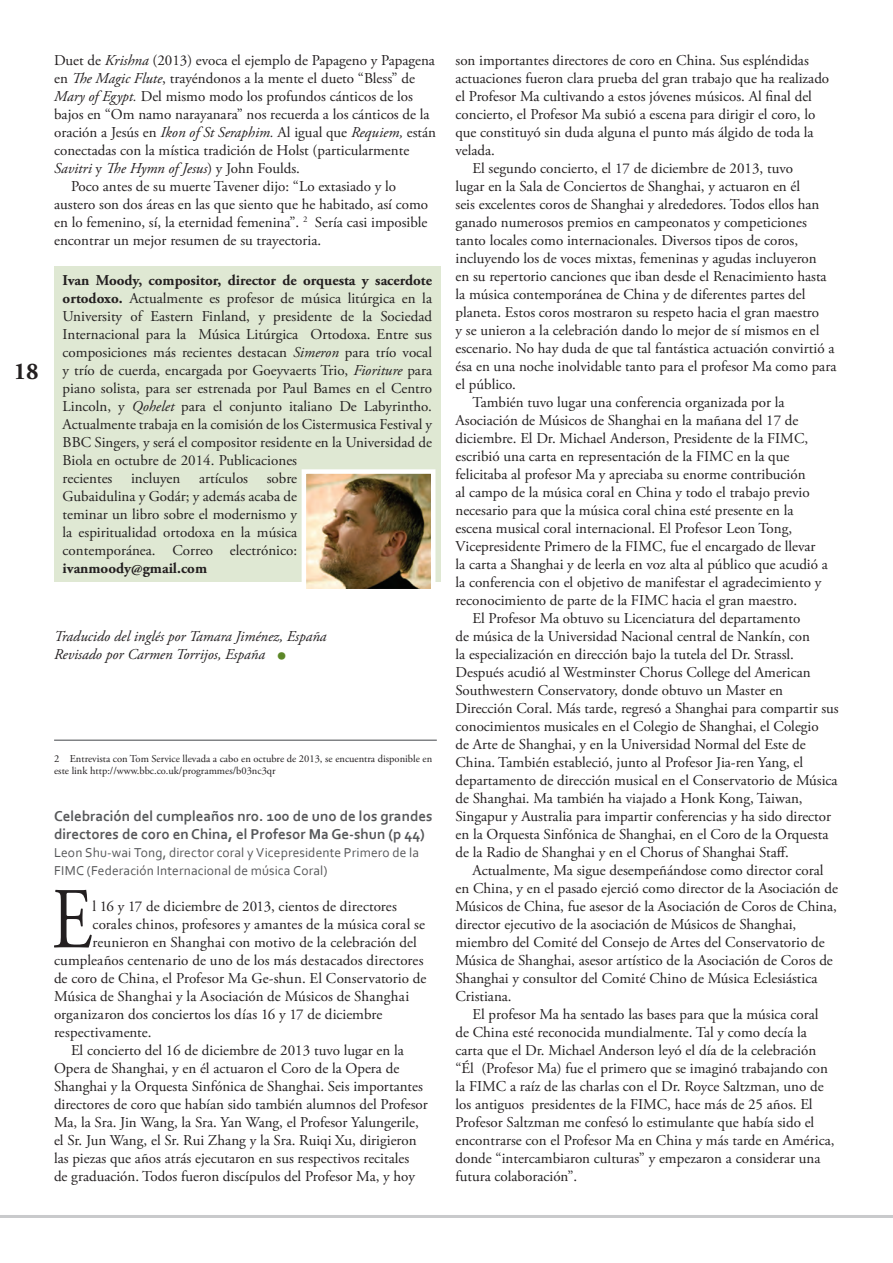
<style>
.page{position:relative;width:893px;height:1263px;background:#fff}
.page>*{position:absolute;margin:0;border:0;box-sizing:border-box;transform-origin:0 0}
.TextFirstLetter{font:86.55px "Adobe Garamond Pro";color:#231f20;scale:.8 1}
.t1{font:700 24px "Adobe Garamond Pro";color:#231f20}
.TextIntended{font:15px/18px "Adobe Garamond Pro";color:#231f20}
.TextFirstLetter-2{font:15px "Adobe Garamond Pro";letter-spacing:.005em;color:#231f20}
.t2{font:700 15px/18px "Corbel";color:#57585a}
.t3{font:italic 15px "Adobe Garamond Pro";color:#231f20}
.t4{font:13.5px/18px "Corbel";letter-spacing:.01em;color:#57585a}
.Footnote{font:10.5px/12.6px "Adobe Garamond Pro";color:#231f20}
.s1{font-style:italic}
.s2{font-weight:700}
.s3{font-style:normal;font-size:27px;color:#5c8727}
</style>
<div class="page">
<hr style="left:54px;top:739px;width:383px;height:2px;background:#808285">
<hr style="left:0;top:1215px;width:893px;height:3px;background:#c9cacc">
<div style="left:54px;top:266px;width:387px;height:316px;background:#dfe8d3"></div>
<img style="left:307px;top:474px;width:123px;height:114px">
<div style="left:302px;top:469px;width:133px;height:124px;border:4px solid #fff"></div>
<p class="t1" style="left:14px;top:357px;width:26px">18</p>
<p class="TextIntended" style="left:54px;top:52px;width:384px">Duet de <span class="s1">Krishna</span> (2013) evoca el ejemplo de Papageno y Papagena en <span class="s1">The Magic Flute</span>, trayéndonos a la mente el dueto “Bless” de <span class="s1">Mary of Egypt.</span> Del mismo modo los profundos cánticos de los bajos en “Om namo narayanara” nos recuerda a los cánticos de la oración a Jesús en <span class="s1">Ikon of St Seraphim.</span> Al igual que <span class="s1">Requiem,</span> están conectadas con la mística tradición de Holst (particularmente <span class="s1">Savitri</span> y <span class="s1">The Hymn of Jesus</span>) y John Foulds.</p>
<p class="TextIntended" style="left:54px;top:178px;width:376px;text-indent:17px">Poco antes de su muerte Tavener dijo: “Lo extasiado y lo austero son dos áreas en las que siento que he habitado, así como en lo femenino, sí, la eternidad femenina”. <sup>2</sup> Sería casi imposible encontrar un mejor resumen de su trayectoria.</p>
<p class="TextIntended" style="left:63px;top:272px;width:371px"><span class="s2">Ivan Moody, compositor, director de orquesta y sacerdote ortodoxo.</span> Actualmente es profesor de música litúrgica en la University of Eastern Finland, y presidente de la Sociedad Internacional para la Música Litúrgica Ortodoxa. Entre sus composiciones más recientes destacan <span class="s1">Simeron</span> para trío vocal y trío de cuerda, encargada por Goeyvaerts Trio, <span class="s1">Fioriture</span> para piano solista, para ser estrenada por Paul Bames en el Centro Lincoln, y <span class="s1">Qohelet</span> para el conjunto italiano De Labyrintho.<br>Actualmente trabaja en la comisión de los Cistermusica Festival y BBC Singers, y será el compositor residente en la Universidad de Biola en octubre de 2014. Publicaciones<br>recientes incluyen artículos sobre<br>Gubaidulina y Godár; y además acaba de<br>teminar un libro sobre el modernismo y<br>la espiritualidad ortodoxa en la música<br>contemporánea. Correo electrónico: <span class="s2">ivanmoody@gmail.com</span></p>
<p class="t3" style="left:54px;top:627px;width:274px">Traducido del inglés por Tamara Jiménez, España</p>
<p class="t3" style="left:54px;top:645px;width:234px">Revisado por Carmen Torrijos, España <span class="s3">•</span></p>
<p class="Footnote" style="left:54px;top:752px;width:380px">2 Entrevista con Tom Service llevada a cabo en octubre de 2013, se encuentra disponible en este link http://www.bbc.co.uk/programmes/b03nc3qr</p>
<p class="t2" style="left:54px;top:807px;width:380px">Celebración del cumpleaños nro. 100 de uno de los grandes directores de coro en China, el Profesor Ma Ge-shun (p 44)</p>
<p class="t4" style="left:54px;top:843px;width:366px">Leon Shu-wai Tong, director coral y Vicepresidente Primero de la<br>FIMC (Federación Internacional de música Coral)</p>
<p class="TextFirstLetter" style="left:52px;top:868px;width:52px">E</p>
<p class="TextFirstLetter-2" style="left:92px;top:897px;width:306px">l 16 y 17 de diciembre de 2013, cientos de directores</p>
<p class="TextFirstLetter-2" style="left:92px;top:915px;width:334px">corales chinos, profesores y amantes de la música coral se</p>
<p class="TextFirstLetter-2" style="left:92px;top:933px;width:326px">reunieron en Shanghai con motivo de la celebración del</p>
<p class="TextFirstLetter-2" style="left:54px;top:951px;width:371px">cumpleaños centenario de uno de los más destacados directores</p>
<p class="TextFirstLetter-2" style="left:54px;top:969px;width:374px">de coro de China, el Profesor Ma Ge-shun. El Conservatorio de</p>
<p class="TextFirstLetter-2" style="left:54px;top:987px;width:357px">Música de Shanghai y la Asociación de Músicos de Shanghai</p>
<p class="TextFirstLetter-2" style="left:54px;top:1005px;width:330px">organizaron dos conciertos los días 16 y 17 de diciembre</p>
<p class="TextFirstLetter-2" style="left:54px;top:1023px;width:99px">respectivamente.</p>
<p class="TextIntended" style="left:54px;top:1042px;width:375px;text-indent:17px">El concierto del 16 de diciembre de 2013 tuvo lugar en la Opera de Shanghai, y en él actuaron el Coro de la Opera de Shanghai y la Orquesta Sinfónica de Shanghai. Seis importantes directores de coro que habían sido también alumnos del Profesor Ma, la Sra. Jin Wang, la Sra. Yan Wang, el Profesor Yalungerile, el Sr. Jun Wang, el Sr. Rui Zhang y la Sra. Ruiqi Xu, dirigieron las piezas que años atrás ejecutaron en sus respectivos recitales<br>de graduación. Todos fueron discípulos del Profesor Ma, y hoy</p>
<p class="TextIntended" style="left:455px;top:52px;width:375px">son importantes directores de coro en China. Sus espléndidas actuaciones fueron clara prueba del gran trabajo que ha realizado el Profesor Ma cultivando a estos jóvenes músicos. Al final del concierto, el Profesor Ma subió a escena para dirigir el coro, lo que constituyó sin duda alguna el punto más álgido de toda la velada.</p>
<p class="TextIntended" style="left:455px;top:160px;width:382px;text-indent:17px">El segundo concierto, el 17 de diciembre de 2013, tuvo<br>lugar en la Sala de Conciertos de Shanghai, y actuaron en él<br>seis excelentes coros de Shanghai y alrededores. Todos ellos han ganado numerosos premios en campeonatos y competiciones tanto locales como internacionales. Diversos tipos de coros, incluyendo los de voces mixtas, femeninas y agudas incluyeron<br>en su repertorio canciones que iban desde el Renacimiento hasta la música contemporánea de China y de diferentes partes del planeta. Estos coros mostraron su respeto hacia el gran maestro<br>y se unieron a la celebración dando lo mejor de sí mismos en el escenario. No hay duda de que tal fantástica actuación convirtió a ésa en una noche inolvidable tanto para el profesor Ma como para el público.</p>
<p class="TextIntended" style="left:455px;top:394px;width:374px;text-indent:17px">También tuvo lugar una conferencia organizada por la Asociación de Músicos de Shanghai en la mañana del 17 de diciembre. El Dr. Michael Anderson, Presidente de la FIMC, escribió una carta en representación de la FIMC en la que felicitaba al profesor Ma y apreciaba su enorme contribución<br>al campo de la música coral en China y todo el trabajo previo necesario para que la música coral china esté presente en la escena musical coral internacional. El Profesor Leon Tong, Vicepresidente Primero de la FIMC, fue el encargado de llevar la carta a Shanghai y de leerla en voz alta al público que acudió a la conferencia con el objetivo de manifestar el agradecimiento y reconocimiento de parte de la FIMC hacia el gran maestro.</p>
<p class="TextIntended" style="left:455px;top:610px;width:385px;text-indent:17px">El Profesor Ma obtuvo su Licenciatura del departamento<br>de música de la Universidad Nacional central de Nankín, con<br>la especialización en dirección bajo la tutela del Dr. Strassl.<br>Después acudió al Westminster Chorus College del American Southwestern Conservatory, donde obtuvo un Master en Dirección Coral. Más tarde, regresó a Shanghai para compartir sus conocimientos musicales en el Colegio de Shanghai, el Colegio<br>de Arte de Shanghai, y en la Universidad Normal del Este de China. También estableció, junto al Profesor Jia-ren Yang, el departamento de dirección musical en el Conservatorio de Música de Shanghai. Ma también ha viajado a Honk Kong, Taiwan, Singapur y Australia para impartir conferencias y ha sido director en la Orquesta Sinfónica de Shanghai, en el Coro de la Orquesta de la Radio de Shanghai y en el Chorus of Shanghai Staff.</p>
<p class="TextIntended" style="left:455px;top:862px;width:384px;text-indent:17px">Actualmente, Ma sigue desempeñándose como director coral en China, y en el pasado ejerció como director de la Asociación de Músicos de China, fue asesor de la Asociación de Coros de China, director ejecutivo de la asociación de Músicos de Shanghai, miembro del Comité del Consejo de Artes del Conservatorio de Música de Shanghai, asesor artístico de la Asociación de Coros de Shanghai y consultor del Comité Chino de Música Eclesiástica Cristiana.</p>
<p class="TextIntended" style="left:455px;top:1006px;width:380px;text-indent:17px">El profesor Ma ha sentado las bases para que la música coral de China esté reconocida mundialmente. Tal y como decía la carta que el Dr. Michael Anderson leyó el día de la celebración “Él (Profesor Ma) fue el primero que se imaginó trabajando con la FIMC a raíz de las charlas con el Dr. Royce Saltzman, uno de los antiguos presidentes de la FIMC, hace más de 25 años. El Profesor Saltzman me confesó lo estimulante que había sido el encontrarse con el Profesor Ma en China y más tarde en América, donde “intercambiaron culturas” y empezaron a considerar una futura colaboración”.</p>
</div>
